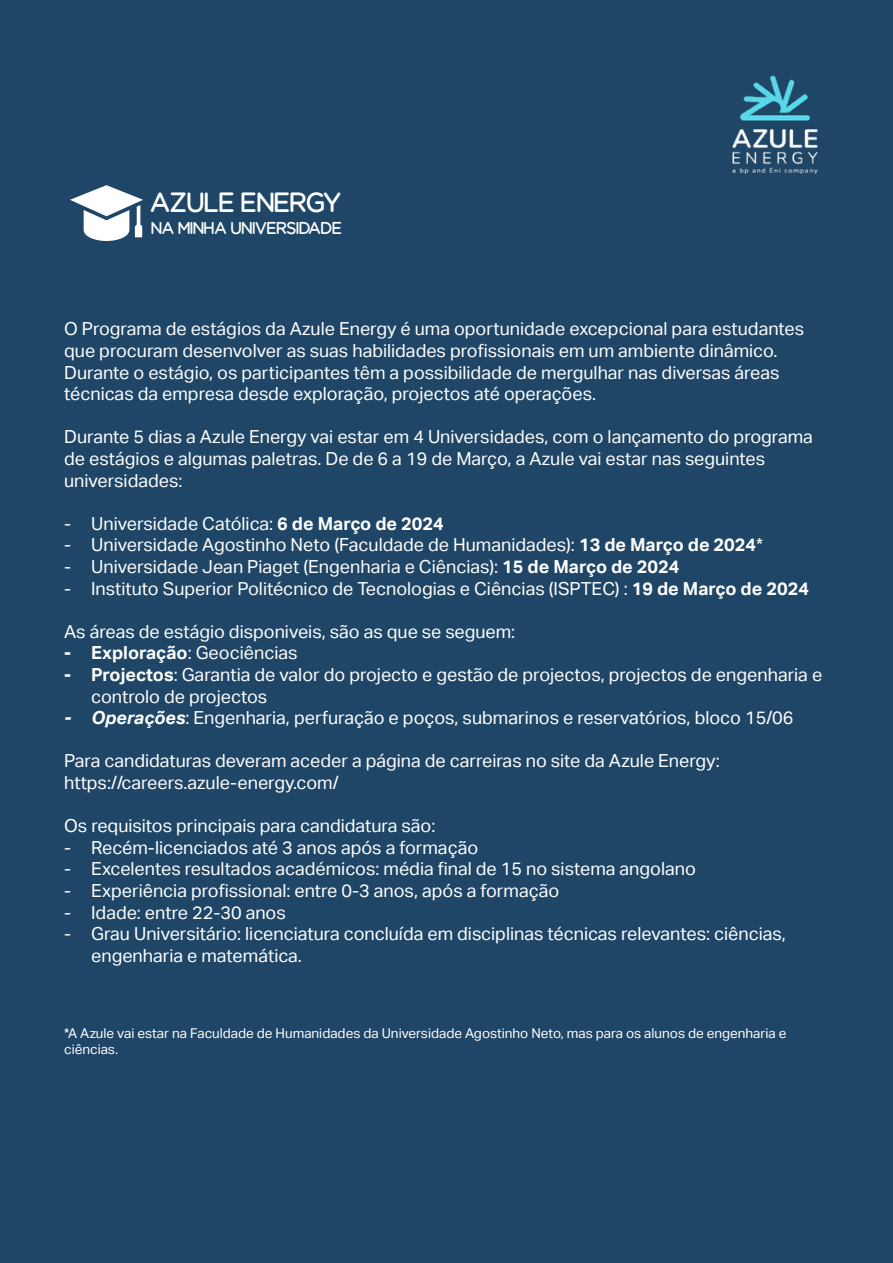
<style>
.page{position:relative;width:893px;height:1263px;background:#1f4666}
.page>*{position:absolute;margin:0;border:0;box-sizing:border-box;transform-origin:0 0}
.t1{font:28.35px "Moiresse";color:#fff}
.t2{font:18px/21.6px "Aktiv Grotesk";color:#fff}
.t3{font:17.55px "Moiresse";color:#fff}
.t4{font:13.5px/16.2px "Aktiv Grotesk";color:#fff}
.s1{font-weight:700}
.s2{font-weight:700;font-style:italic}
</style>
<div class="page">
<img style="left:732px;top:75px;width:86px;height:99px">
<svg style="left:70px;top:185px;width:73px;height:56px"></svg>
<h1 class="t1" style="left:150px;top:185px;width:193px">AZULE ENERGY</h1>
<p class="t3" style="left:151px;top:218px;width:192px">NA MINHA UNIVERSIDADE</p>
<p class="t2" style="left:64px;top:320px;width:742px">O Programa de estágios da Azule Energy é uma oportunidade excepcional para estudantes que procuram desenvolver as suas habilidades profissionais em um ambiente dinâmico.<br>Durante o estágio, os participantes têm a possibilidade de mergulhar nas diversas áreas técnicas da empresa desde exploração, projectos até operações.</p>
<p class="t2" style="left:64px;top:428px;width:750px">Durante 5 dias a Azule Energy vai estar em 4 Universidades, com o lançamento do programa de estágios e algumas paletras. De de 6 a 19 de Março, a Azule vai estar nas seguintes universidades:</p>
<p class="t2" style="left:64px;top:514px;width:381px">- Universidade Católica: <span class="s1">6 de Março de 2024</span></p>
<p class="t2" style="left:64px;top:536px;width:701px">- Universidade Agostinho Neto (Faculdade de Humanidades): <span class="s1">13 de Março de 2024</span>*</p>
<p class="t2" style="left:64px;top:557px;width:617px">- Universidade Jean Piaget (Engenharia e Ciências): <span class="s1">15 de Março de 2024</span></p>
<p class="t2" style="left:64px;top:579px;width:746px">- Instituto Superior Politécnico de Tecnologias e Ciências (ISPTEC) : <span class="s1">19 de Março de 2024</span></p>
<p class="t2" style="left:64px;top:622px;width:453px">As áreas de estágio disponiveis, são as que se seguem:</p>
<p class="t2" style="left:64px;top:644px;width:235px"><span class="s1">- Exploração</span>: Geociências</p>
<p class="t2" style="left:91px;top:665px;width:733px;text-indent:-27px"><span class="s1">- Projectos</span>: Garantia de valor do projecto e gestão de projectos, projectos de engenharia e controlo de projectos</p>
<p class="t2" style="left:64px;top:707px;width:731px"><span class="s2">- Operações</span>: Engenharia, perfuração e poços, submarinos e reservatórios, bloco 15/06</p>
<p class="t2" style="left:64px;top:752px;width:657px">Para candidaturas deveram aceder a página de carreiras no site da Azule Energy: https://careers.azule-energy.com/</p>
<p class="t2" style="left:64px;top:816px;width:373px">Os requisitos principais para candidatura são:</p>
<p class="t2" style="left:64px;top:838px;width:416px">- Recém-licenciados até 3 anos após a formação</p>
<p class="t2" style="left:64px;top:860px;width:633px">- Excelentes resultados académicos: média final de 15 no sistema angolano</p>
<p class="t2" style="left:64px;top:881px;width:497px">- Experiência profissional: entre 0-3 anos, após a formação</p>
<p class="t2" style="left:64px;top:903px;width:223px">- Idade: entre 22-30 anos</p>
<p class="t2" style="left:91px;top:924px;width:696px;text-indent:-27px">- Grau Universitário: licenciatura concluída em disciplinas técnicas relevantes: ciências, engenharia e matemática.</p>
<p class="t4" style="left:64px;top:1026px;width:724px">*A Azule vai estar na Faculdade de Humanidades da Universidade Agostinho Neto, mas para os alunos de engenharia e ciências.</p>
</div>
